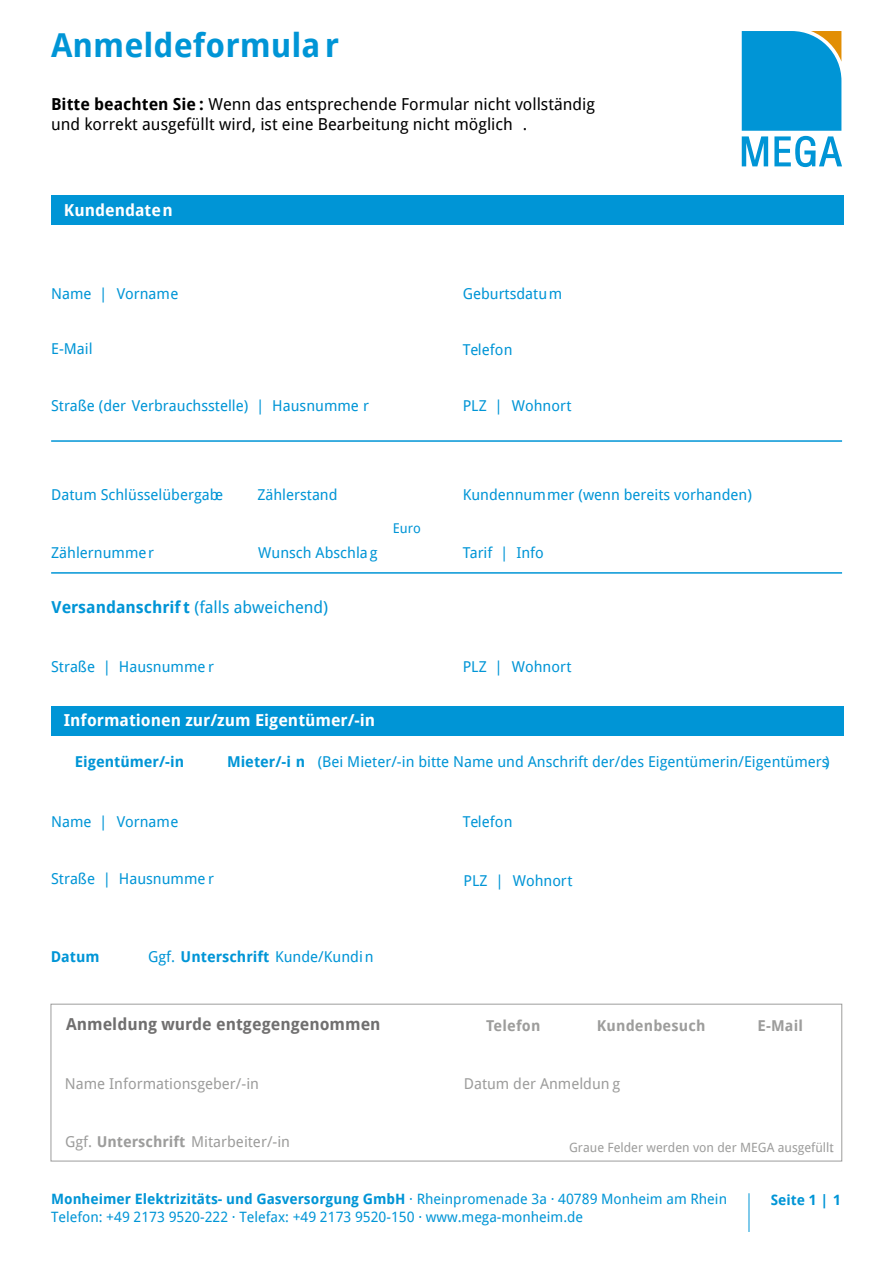
<style>
.page{position:relative;width:893px;height:1263px;background:#fff}
.page>*{position:absolute;margin:0;border:0;box-sizing:border-box;transform-origin:0 0}
.t1{font:700 33px "Droid Sans";color:#0095d6}
.t2{font:16.5px/19.5px "Droid Sans";color:#000}
.t3{font:700 16.5px "Droid Sans";color:#fff}
.t4{font:16.5px "Droid Sans";color:#0095d6}
.t5{font:700 16.5px "Droid Sans";color:#706f6f}
.t6{font:15px "Droid Sans";color:#0095d6}
.t7{font:15px "Droid Sans";color:#9d9d9c}
.t8{font:700 15px "Droid Sans";letter-spacing:.01em;color:#9d9d9c}
.t9{font:700 15px "Droid Sans";color:#0095d6}
.t10{font:14.25px/18px "Droid Sans";color:#0095d6}
.t11{font:700 14.25px "Droid Sans";color:#0095d6}
.t12{font:13.5px "Droid Sans";color:#0095d6}
.t13{font:12.75px "Droid Sans";color:#9d9d9c}
.s1{font-weight:700}
</style>
<div class="page">
<div style="left:51px;top:196px;width:792px;height:29px;background:#0095d6"></div>
<hr style="left:51px;top:440px;width:791px;height:2px;background:#0095d6">
<hr style="left:51px;top:572px;width:791px;height:2px;background:#0095d6">
<div style="left:51px;top:706px;width:792px;height:29px;background:#0095d6"></div>
<div style="left:51px;top:1004px;width:791px;height:157px;border:1px solid #9d9d9c"></div>
<svg style="left:742px;top:31px;width:100px;height:136px"></svg>
<hr style="left:749px;top:1193px;width:1px;height:39px;background:#0095d6">
<h1 class="t1" style="left:51px;top:22px;width:290px">Anmeldeformular</h1>
<p class="t2" style="left:51px;top:94px;width:545px"><span class="s1">Bitte beachten Sie :</span> Wenn das entsprechende Formular nicht vollständig und korrekt ausgefüllt wird, ist eine Bearbeitung nicht möglich .</p>
<p class="t3" style="left:64px;top:198px;width:110px">Kundendaten</p>
<p class="t6" style="left:51px;top:283px;width:129px">Name | Vorname</p>
<p class="t6" style="left:463px;top:283px;width:101px">Geburtsdatum</p>
<p class="t6" style="left:51px;top:338px;width:43px">E-Mail</p>
<p class="t6" style="left:463px;top:339px;width:52px">Telefon</p>
<p class="t6" style="left:51px;top:395px;width:319px">Straße (der Verbrauchsstelle) | Hausnumme r</p>
<p class="t6" style="left:463px;top:395px;width:110px">PLZ | Wohnort</p>
<p class="t6" style="left:51px;top:484px;width:173px">Datum Schlüsselübergabe</p>
<p class="t6" style="left:463px;top:484px;width:291px">Kundennummer (wenn bereits vorhanden)</p>
<p class="t6" style="left:257px;top:484px;width:82px">Zählerstand</p>
<p class="t12" style="left:393px;top:518px;width:30px">Euro</p>
<p class="t6" style="left:51px;top:542px;width:104px">Zählernummer</p>
<p class="t6" style="left:463px;top:542px;width:83px">Tarif | Info</p>
<p class="t6" style="left:258px;top:542px;width:121px">Wunsch Abschlag</p>
<p class="t4" style="left:52px;top:595px;width:278px"><span class="s1">Versandanschrif t</span> (falls abweichend)</p>
<p class="t6" style="left:51px;top:657px;width:165px">Straße | Hausnumme r</p>
<p class="t3" style="left:64px;top:709px;width:313px">Informationen zur/zum Eigentümer/-in</p>
<p class="t6" style="left:463px;top:657px;width:110px">PLZ | Wohnort</p>
<p class="t9" style="left:75px;top:751px;width:111px">Eigentümer/-in</p>
<p class="t6" style="left:227px;top:751px;width:604px"><span class="s1">Mieter/-i n</span> (Bei Mieter/-in bitte Name und Anschrift der/des Eigentümerin/Eigentümers)</p>
<p class="t6" style="left:51px;top:811px;width:129px">Name | Vorname</p>
<p class="t6" style="left:51px;top:868px;width:165px">Straße | Hausnumme r</p>
<p class="t9" style="left:51px;top:946px;width:50px">Datum</p>
<p class="t6" style="left:148px;top:946px;width:227px">Ggf. <span class="s1">Unterschrift</span> Kunde/Kundin</p>
<p class="t6" style="left:463px;top:811px;width:52px">Telefon</p>
<p class="t6" style="left:464px;top:870px;width:110px">PLZ | Wohnort</p>
<p class="t5" style="left:66px;top:1013px;width:316px">Anmeldung wurde entgegengenommen</p>
<p class="t8" style="left:486px;top:1015px;width:56px">Telefon</p>
<p class="t8" style="left:597px;top:1015px;width:110px">Kundenbesuch</p>
<p class="t8" style="left:757px;top:1015px;width:47px">E-Mail</p>
<p class="t7" style="left:65px;top:1073px;width:196px">Name Informationsgeber/-in</p>
<p class="t7" style="left:464px;top:1073px;width:158px">Datum der Anmeldun g</p>
<p class="t7" style="left:65px;top:1131px;width:227px">Ggf. <span class="s1">Unterschrift</span> Mitarbeiter/-in</p>
<p class="t13" style="left:569px;top:1139px;width:266px">Graue Felder werden von der MEGA ausgefüllt.</p>
<p class="t10" style="left:51px;top:1189px;width:677px"><span class="s1">Monheimer Elektrizitäts- und Gasversorgung GmbH</span> · Rheinpromenade 3a · 40789 Monheim am Rhein<br>Telefon: +49 2173 9520-222 · Telefax: +49 2173 9520-150 · www.mega-monheim.de</p>
<p class="t11" style="left:771px;top:1190px;width:72px">Seite 1 | 1</p>
</div>
